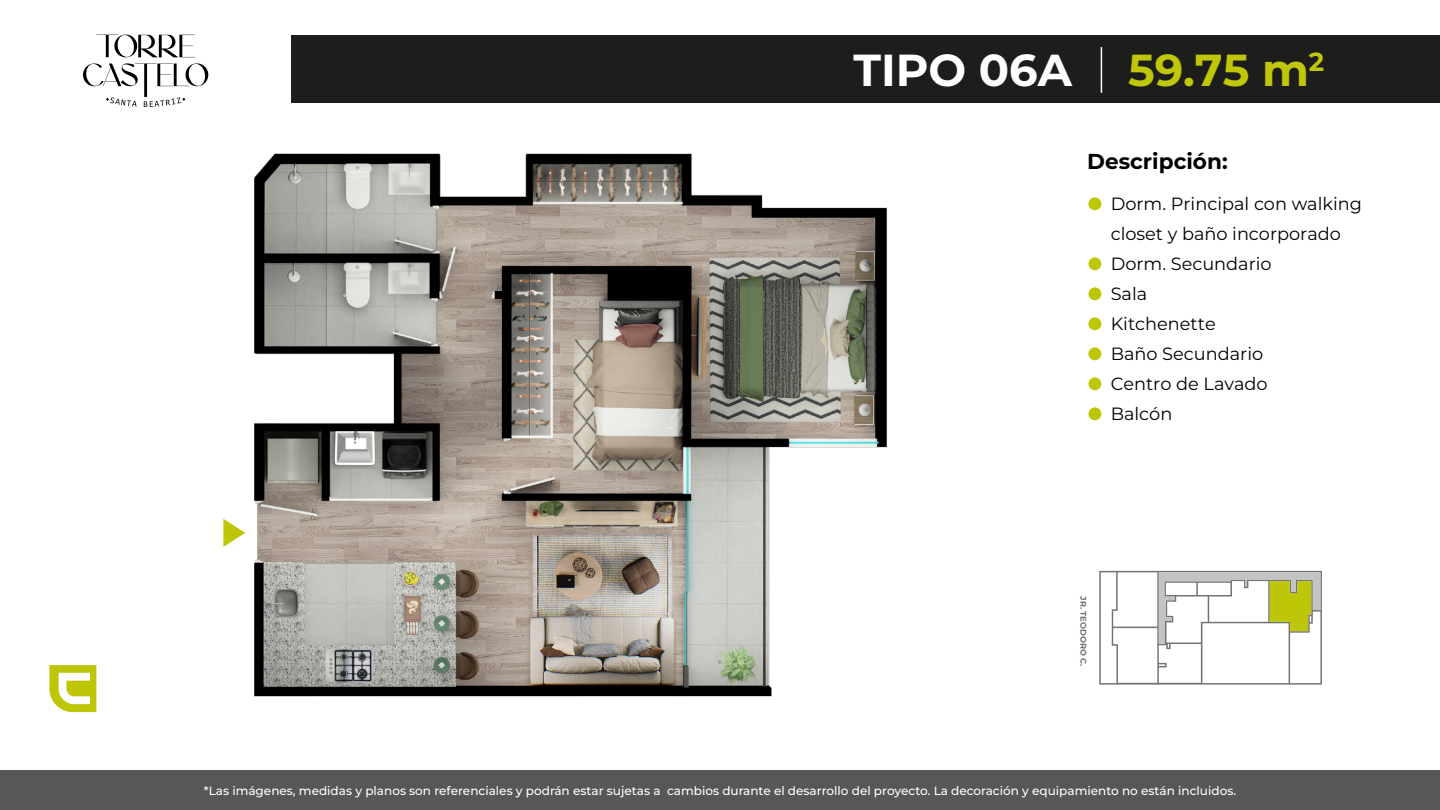
<style>
.page{position:relative;width:1440px;height:810px;background:#fff}
.page>*{position:absolute;margin:0;border:0;box-sizing:border-box;transform-origin:0 0}
.t1{font:700 44.78px "Montserrat";color:#bfc708}
.t2{font:700 44.78px "Montserrat";color:#fff}
.t3{font:700 21.6px "Montserrat";color:#000}
.t4{font:17.7px/30px "Montserrat";color:#000}
.t5{font:500 12.08px "Montserrat";color:#fff}
.t6{font:700 8.25px "Montserrat";color:#727272}
</style>
<div class="page">
<img style="left:245px;top:153px;width:642px;height:544px">
<svg style="left:223px;top:519px;width:22px;height:28px"></svg>
<div style="left:291px;top:35px;width:1149px;height:67px;background:#1d1d1b"></div>
<hr style="left:1101px;top:47px;width:1px;height:46px;background:#fff">
<svg style="left:49px;top:665px;width:47px;height:47px"></svg>
<div style="left:0;top:771px;width:1440px;height:39px;background:#575756"></div>
<svg style="left:96px;top:34px;width:99px;height:23px"></svg>
<svg style="left:83px;top:63px;width:126px;height:44px"></svg>
<svg style="left:1099px;top:571px;width:223px;height:114px"></svg>
<div style="left:1088px;top:197px;width:13px;height:13px;background:#bec608;border-radius:50%"></div>
<div style="left:1088px;top:257px;width:13px;height:13px;background:#bec608;border-radius:50%"></div>
<div style="left:1088px;top:287px;width:13px;height:13px;background:#bec608;border-radius:50%"></div>
<div style="left:1088px;top:317px;width:13px;height:13px;background:#bec608;border-radius:50%"></div>
<div style="left:1088px;top:347px;width:13px;height:13px;background:#bec608;border-radius:50%"></div>
<div style="left:1088px;top:377px;width:13px;height:13px;background:#bec608;border-radius:50%"></div>
<div style="left:1088px;top:407px;width:13px;height:13px;background:#bec608;border-radius:50%"></div>
<h1 class="t2" style="left:853px;top:38px;width:220px">TIPO 06A</h1>
<h1 class="t1" style="left:1128px;top:38px;width:198px">59.75 m<sup>2</sup></h1>
<h2 class="t3" style="left:1087px;top:146px;width:142px">Descripción:</h2>
<h3 class="t4" style="left:1111px;top:188px;width:253px">Dorm. Principal con walking closet y baño incorporado<br>Dorm. Secundario<br>Sala<br>Kitchenette<br>Baño Secundario<br>Centro de Lavado<br>Balcón</h3>
<p class="t6" style="left:1089px;top:596px;width:71px;rotate:90deg">JR. TEODORO C.</p>
<p class="t5" style="left:204px;top:782px;width:1034px">*Las imágenes, medidas y planos son referenciales y podrán estar sujetas a cambios durante el desarrollo del proyecto. La decoración y equipamiento no están incluidos.</p>
</div>
